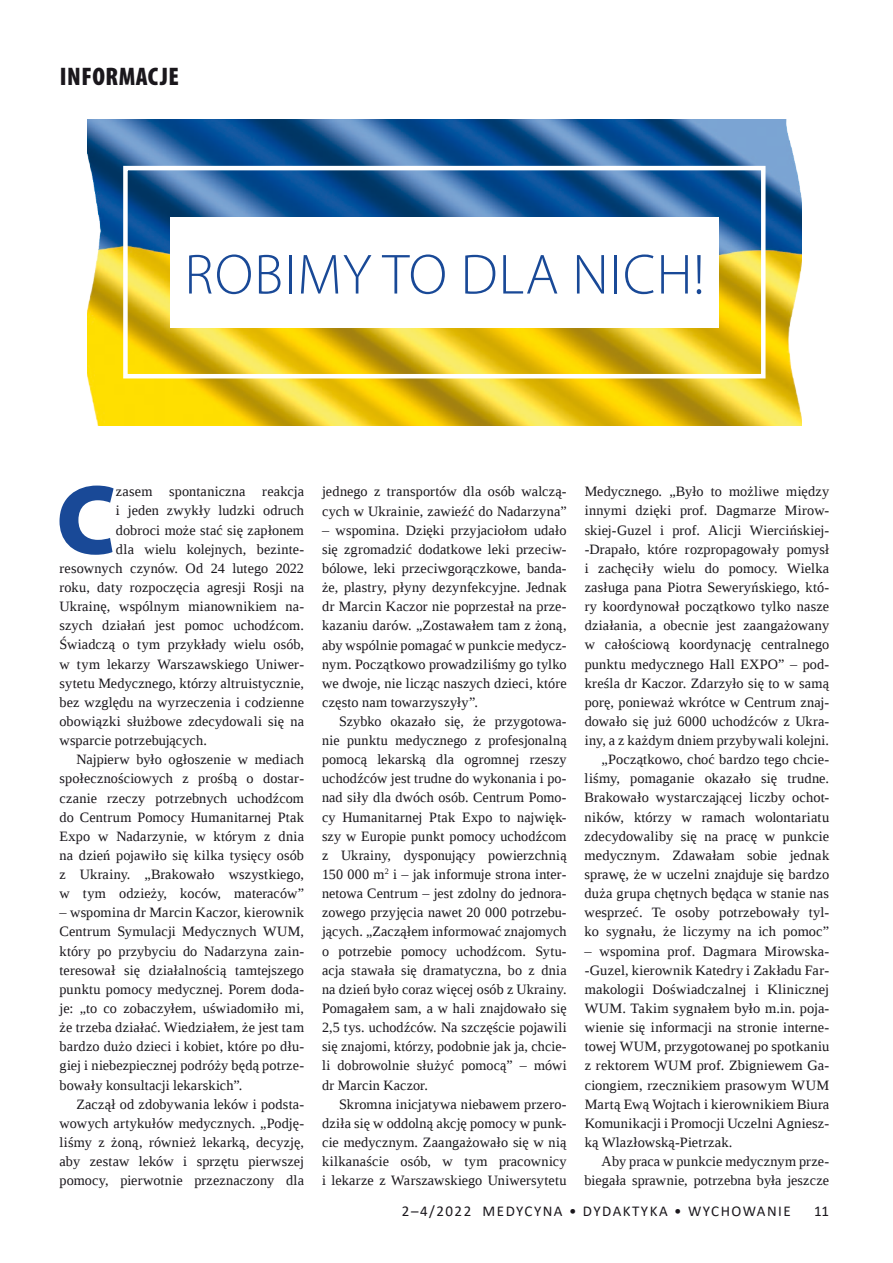
<style>
.page{position:relative;width:893px;height:1263px;background:#fff}
.page>*{position:absolute;margin:0;border:0;box-sizing:border-box;transform-origin:0 0}
.t1{font:900 99.45px "Myriad Pro";color:#194997}
.t2{font:300 57px "Myriad Pro";color:#194997}
.t3{font:900 condensed 25.5px "Myriad Pro";letter-spacing:.02em;color:#1a171c}
.t4{font:15px "Calibri";letter-spacing:.1em;color:#1a171c}
.t5{font:14.25px/19.2px "Liberation Serif";letter-spacing:.01em;color:#1a171c;text-align:justify}
</style>
<div class="page">
<img style="left:87px;top:119px;width:714px;height:306px">
<div style="left:170px;top:217px;width:549px;height:110px;background:#fff"></div>
<div style="left:123px;top:166px;width:642px;height:212px;border:4px solid #fff"></div>
<h3 class="t3" style="left:60px;top:60px;width:121px">INFORMACJE</h3>
<h2 class="t2" style="left:184px;top:240px;width:63px">ROBIMY</h2>
<h2 class="t2" style="left:383px;top:240px;width:324px">TO DLA NICH!</h2>
<h1 class="t1" style="left:56px;top:454px;width:61px">C</h1>
<p class="t5" style="left:116px;top:482px;width:190px">zasem spontaniczna reakcja</p>
<p class="t5" style="left:116px;top:501px;width:190px">i jeden zwykły ludzki odruch</p>
<p class="t5" style="left:116px;top:520px;width:190px">dobroci może stać się zapłonem</p>
<p class="t5" style="left:116px;top:539px;width:190px">dla wielu kolejnych, bezinte-</p>
<p class="t5" style="left:60px;top:558px;width:246px">resownych czynów. Od 24 lutego 2022</p>
<p class="t5" style="left:60px;top:577px;width:246px">roku, daty rozpoczęcia agresji Rosji na</p>
<p class="t5" style="left:60px;top:597px;width:246px">Ukrainę, wspólnym mianownikiem na-</p>
<p class="t5" style="left:60px;top:616px;width:246px">szych działań jest pomoc uchodźcom.</p>
<p class="t5" style="left:60px;top:635px;width:246px">Świadczą o tym przykłady wielu osób,</p>
<p class="t5" style="left:60px;top:654px;width:246px">w tym lekarzy Warszawskiego Uniwer-</p>
<p class="t5" style="left:60px;top:673px;width:246px">sytetu Medycznego, którzy altruistycznie,</p>
<p class="t5" style="left:60px;top:692px;width:246px">bez względu na wyrzeczenia i codzienne</p>
<p class="t5" style="left:60px;top:711px;width:246px">obowiązki służbowe zdecydowali się na</p>
<p class="t5" style="left:60px;top:731px;width:149px">wsparcie potrzebujących.</p>
<p class="t5" style="left:77px;top:750px;width:229px">Najpierw było ogłoszenie w mediach</p>
<p class="t5" style="left:60px;top:769px;width:246px">społecznościowych z prośbą o dostar-</p>
<p class="t5" style="left:60px;top:788px;width:246px">czanie rzeczy potrzebnych uchodźcom</p>
<p class="t5" style="left:60px;top:807px;width:246px">do Centrum Pomocy Humanitarnej Ptak</p>
<p class="t5" style="left:60px;top:826px;width:246px">Expo w Nadarzynie, w którym z dnia</p>
<p class="t5" style="left:60px;top:845px;width:246px">na dzień pojawiło się kilka tysięcy osób</p>
<p class="t5" style="left:60px;top:865px;width:246px">z Ukrainy. „Brakowało wszystkiego,</p>
<p class="t5" style="left:60px;top:884px;width:246px">w tym odzieży, koców, materaców”</p>
<p class="t5" style="left:60px;top:903px;width:246px">– wspomina dr Marcin Kaczor, kierownik Centrum Symulacji Medycznych WUM, który po przybyciu do Nadarzyna zain&shy;teresował się działalnością tamtejszego punktu pomocy medycznej. Porem doda&shy;je: „to co zobaczyłem, uświadomiło mi, że trzeba działać. Wiedziałem, że jest tam bardzo dużo dzieci i kobiet, które po dłu&shy;giej i niebezpiecznej podróży będą potrze&shy;bowały konsultacji lekarskich”.</p>
<p class="t5" style="left:60px;top:1094px;width:246px;text-indent:17px">Zaczął od zdobywania leków i podsta&shy;wowych artykułów medycznych. „Podję&shy;liśmy z żoną, również lekarką, decyzję, aby zestaw leków i sprzętu pierwszej pomocy, pierwotnie przeznaczony dla</p>
<p class="t5" style="left:322px;top:482px;width:246px">jednego z transportów dla osób walczą&shy;cych w Ukrainie, zawieźć do Nadarzyna”</p>
<p class="t5" style="left:322px;top:520px;width:246px">– wspomina. Dzięki przyjaciołom udało się zgromadzić dodatkowe leki przeciw&shy;bólowe, leki przeciwgorączkowe, banda&shy;że, plastry, płyny dezynfekcyjne. Jednak dr Marcin Kaczor nie poprzestał na prze&shy;kazaniu darów. „Zostawałem tam z żoną, aby wspólnie pomagać w punkcie medycz&shy;nym. Początkowo prowadziliśmy go tylko we dwoje, nie licząc naszych dzieci, które często nam towarzyszyły”.</p>
<p class="t5" style="left:322px;top:711px;width:246px;text-indent:17px">Szybko okazało się, że przygotowa&shy;nie punktu medycznego z profesjonalną pomocą lekarską dla ogromnej rzeszy uchodźców jest trudne do wykonania i po&shy;nad siły dla dwóch osób. Centrum Pomo&shy;cy Humanitarnej Ptak Expo to najwięk&shy;szy w Europie punkt pomocy uchodźcom z Ukrainy, dysponujący powierzchnią 150 000 m<sup>2</sup> i – jak informuje strona inter&shy;netowa Centrum – jest zdolny do jednora&shy;zowego przyjęcia nawet 20 000 potrzebu&shy;jących. „Zacząłem informować znajomych o potrzebie pomocy uchodźcom. Sytu&shy;acja stawała się dramatyczna, bo z dnia na dzień było coraz więcej osób z Ukrainy.<br>Pomagałem sam, a w hali znajdowało się 2,5 tys. uchodźców. Na szczęście pojawili się znajomi, którzy, podobnie jak ja, chcie&shy;li dobrowolnie służyć pomocą” – mówi dr Marcin Kaczor.</p>
<p class="t5" style="left:322px;top:1094px;width:246px;text-indent:17px">Skromna inicjatywa niebawem przero&shy;dziła się w oddolną akcję pomocy w punk&shy;cie medycznym. Zaangażowało się w nią kilkanaście osób, w tym pracownicy i lekarze z Warszawskiego Uniwersytetu</p>
<p class="t5" style="left:585px;top:482px;width:246px;text-align:right">Medycznego. „Było to możliwe między innymi dzięki prof. Dagmarze Mirow&shy;skiej-Guzel i prof. Alicji Wiercińskiej--Drapało, które rozpropagowały pomysł i zachęciły wielu do pomocy. Wielka zasługa pana Piotra Seweryńskiego, któ&shy;ry koordynował początkowo tylko nasze działania, a obecnie jest zaangażowany w całościową koordynację centralnego punktu medycznego Hall EXPO” – pod&shy;kreśla dr Kaczor. Zdarzyło się to w samą porę, ponieważ wkrótce w Centrum znaj&shy;dowało się już 6000 uchodźców z Ukra&shy;iny, a z każdym dniem przybywali kolejni. „Początkowo, choć bardzo tego chcie&shy;liśmy, pomaganie okazało się trudne.<br>Brakowało wystarczającej liczby ochot&shy;ników, którzy w ramach wolontariatu zdecydowaliby się na pracę w punkcie medycznym. Zdawałam sobie jednak sprawę, że w uczelni znajduje się bardzo duża grupa chętnych będąca w stanie nas wesprzeć. Te osoby potrzebowały tyl&shy;ko sygnału, że liczymy na ich pomoc”</p>
<p class="t5" style="left:585px;top:941px;width:246px">– wspomina prof. Dagmara Mirowska--Guzel, kierownik Katedry i Zakładu Far&shy;makologii Doświadczalnej i Klinicznej WUM. Takim sygnałem było m.in. poja&shy;wienie się informacji na stronie interne&shy;towej WUM, przygotowanej po spotkaniu z rektorem WUM prof. Zbigniewem Ga&shy;ciongiem, rzecznikiem prasowym WUM Martą Ewą Wojtach i kierownikiem Biura Komunikacji i Promocji Uczelni Agniesz&shy;ką Wlazłowską-Pietrzak.</p>
<p class="t5" style="left:585px;top:1151px;width:246px;text-align:right">Aby praca w punkcie medycznym prze&shy;biegała sprawnie, potrzebna była jeszcze</p>
<p class="t4" style="left:402px;top:1201px;width:390px">2–4/2022 MEDYCYNA • DYDAKTYKA • WYCHOWANIE</p>
<p class="t4" style="left:814px;top:1201px;width:17px">11</p>
</div>
